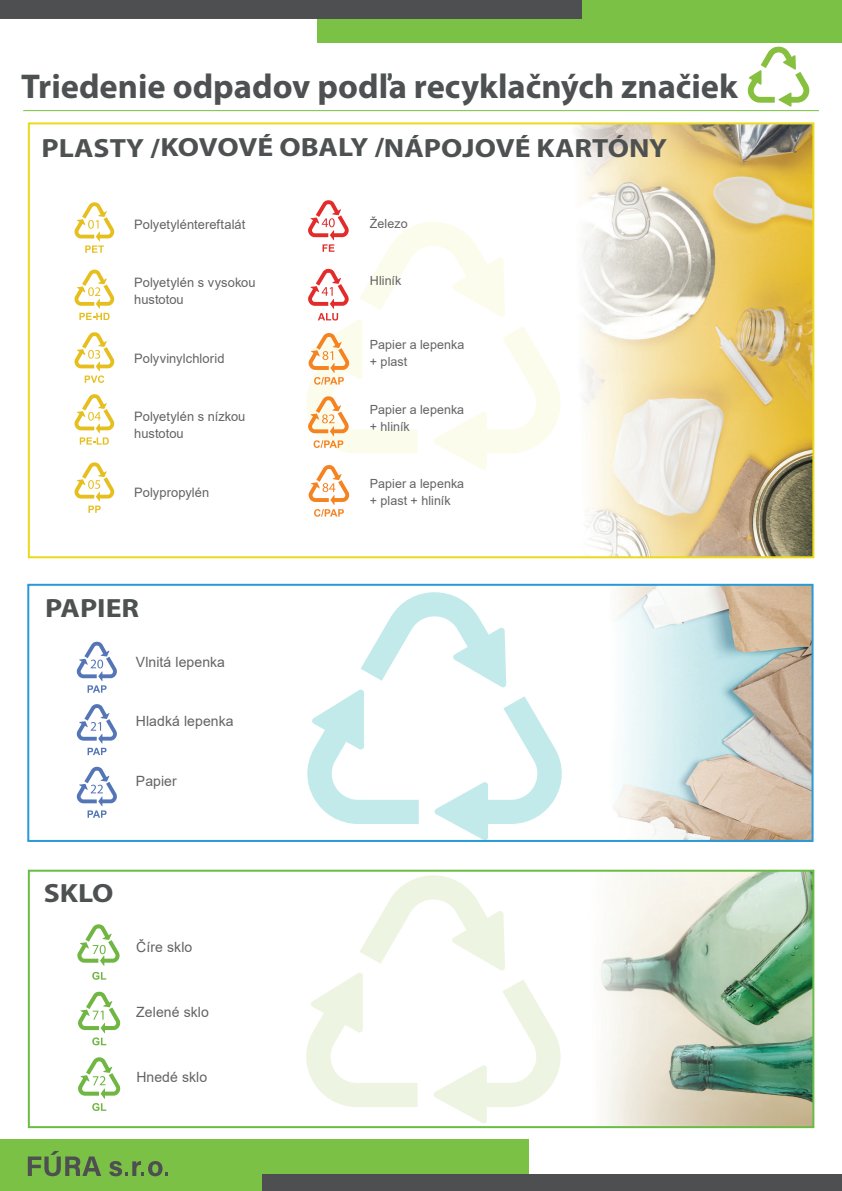
<style>
.page{position:relative;width:842px;height:1191px;background:#fff}
.page>*{position:absolute;margin:0;border:0;box-sizing:border-box;transform-origin:0 0}
.t1{font:700 34.5px "Myriad Pro";color:#4e5151}
.t2{font:700 26.4px "Myriad Pro";color:#4e5151;scale:1.12 1}
.t3{font:14.2px "Arial";letter-spacing:.005em;color:#636363}
.t4{font:13px/17.3px "Arial";letter-spacing:.005em;color:#636363}
.t5{font:12.6px/16.8px "Arial";letter-spacing:.005em;color:#636363}
</style>
<div class="page">
<img style="left:27px;top:123px;width:784px;height:434px">
<img style="left:87px;top:587px;width:723px;height:252px">
<img style="left:27px;top:870px;width:784px;height:257px">
<div style="left:28px;top:869px;width:786px;height:259px;border:2px solid #69bd45"></div>
<div style="left:318px;top:0;width:524px;height:43px;background:#7bc145"></div>
<div style="left:0;top:0;width:582px;height:18px;background:#4d4f51"></div>
<hr style="left:23px;top:110px;width:796px;height:1px;background:#7bc145">
<div style="left:0;top:1139px;width:528px;height:52px;background:#7bc145"></div>
<div style="left:262px;top:1174px;width:580px;height:17px;background:#4d4f51"></div>
<svg style="left:747px;top:46px;width:63px;height:61px"></svg>
<div style="left:28px;top:122px;width:786px;height:436px;border:2px solid #e9da1b"></div>
<div style="left:27px;top:584px;width:786px;height:258px;border:2px solid #299ad6"></div>
<svg style="left:295px;top:584px;width:279px;height:257px"></svg>
<svg style="left:293px;top:869px;width:280px;height:255px"></svg>
<svg style="left:74px;top:202px;width:40px;height:51px"></svg>
<svg style="left:74px;top:269px;width:40px;height:51px"></svg>
<svg style="left:74px;top:331px;width:40px;height:52px"></svg>
<svg style="left:74px;top:393px;width:40px;height:51px"></svg>
<svg style="left:74px;top:462px;width:40px;height:51px"></svg>
<svg style="left:293px;top:200px;width:280px;height:316px"></svg>
<svg style="left:76px;top:641px;width:41px;height:51px"></svg>
<svg style="left:76px;top:703px;width:41px;height:52px"></svg>
<svg style="left:76px;top:766px;width:41px;height:51px"></svg>
<svg style="left:92px;top:971px;width:14px;height:8px"></svg>
<svg style="left:77px;top:923px;width:43px;height:42px"></svg>
<svg style="left:78px;top:991px;width:42px;height:54px"></svg>
<svg style="left:78px;top:1056px;width:42px;height:55px"></svg>
<svg style="left:28px;top:1151px;width:73px;height:25px"></svg>
<svg style="left:109px;top:1161px;width:59px;height:15px"></svg>
<h1 class="t1" style="left:21px;top:64px;width:718px">Triedenie odpadov podľa recyklačných značiek</h1>
<h2 class="t2" style="left:42px;top:131px;width:560px">PLASTY /KOVOVÉ OBALY /NÁPOJOVÉ KARTÓNY</h2>
<p class="t4" style="left:134px;top:215px;width:113px">Polyetyléntereftalát</p>
<p class="t4" style="left:134px;top:274px;width:123px">Polyetylén s vysokou hustotou</p>
<p class="t4" style="left:134px;top:349px;width:92px">Polyvinylchlorid</p>
<p class="t4" style="left:134px;top:407px;width:113px">Polyetylén s nízkou hustotou</p>
<p class="t4" style="left:134px;top:483px;width:77px">Polypropylén</p>
<h2 class="t2" style="left:45px;top:591px;width:86px">PAPIER</h2>
<p class="t3" style="left:136px;top:652px;width:91px">Vlnitá lepenka</p>
<p class="t3" style="left:136px;top:711px;width:99px">Hladká lepenka</p>
<p class="t3" style="left:136px;top:771px;width:42px">Papier</p>
<h2 class="t2" style="left:44px;top:875px;width:64px">SKLO</h2>
<p class="t3" style="left:136px;top:937px;width:58px">Číre sklo</p>
<p class="t3" style="left:136px;top:1002px;width:74px">Zelené sklo</p>
<p class="t3" style="left:136px;top:1067px;width:72px">Hnedé sklo</p>
<p class="t5" style="left:370px;top:215px;width:39px">Železo</p>
<p class="t5" style="left:370px;top:272px;width:33px">Hliník</p>
<p class="t5" style="left:370px;top:336px;width:96px">Papier a lepenka + plast</p>
<p class="t5" style="left:370px;top:401px;width:96px">Papier a lepenka + hliník</p>
<p class="t5" style="left:370px;top:475px;width:96px">Papier a lepenka + plast + hliník</p>
</div>
